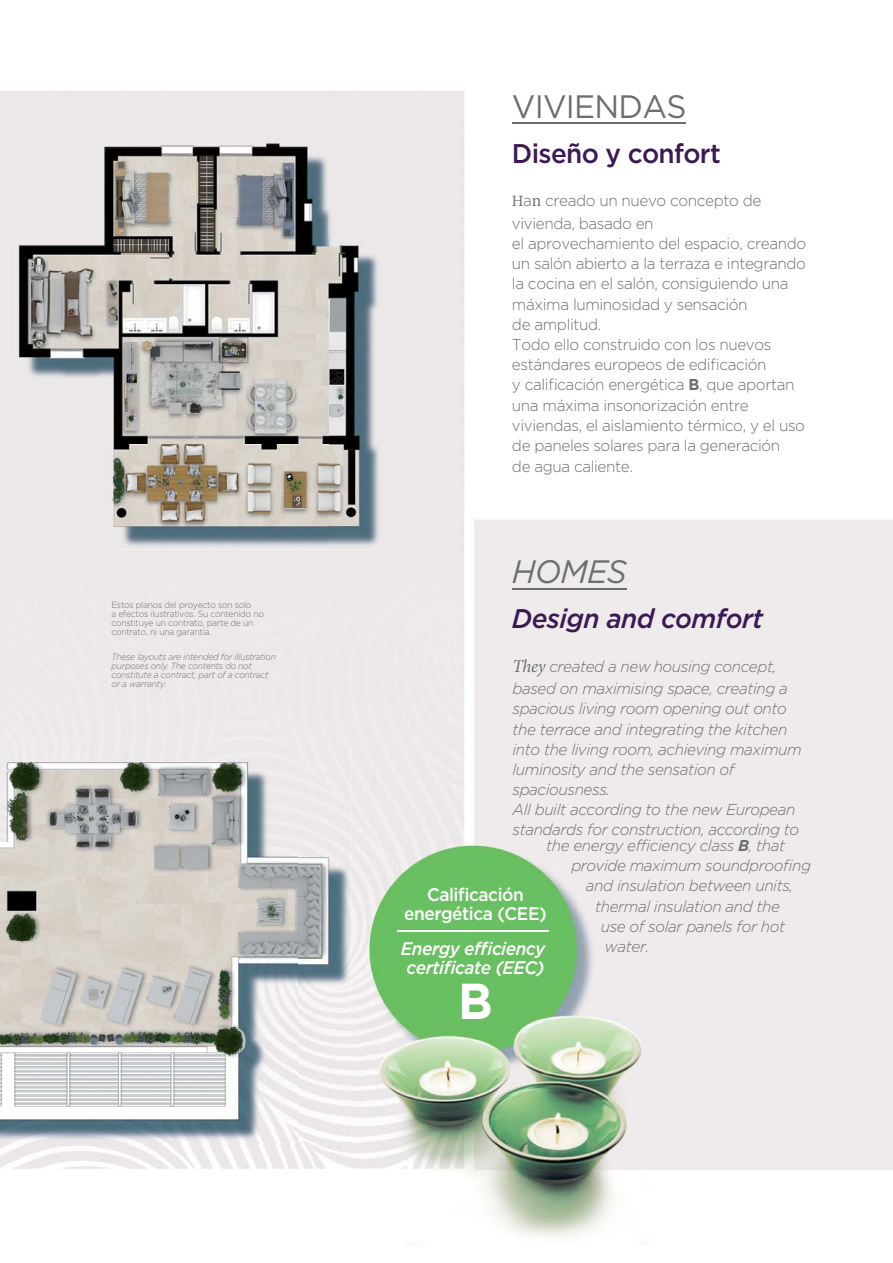
<style>
.page{position:relative;width:893px;height:1263px;background:#fff}
.page>*{position:absolute;margin:0;border:0;box-sizing:border-box;transform-origin:0 0}
.t1{font:700 50.4px "Gotham";color:#fff;scale:.95 1}
.t2{font:32.4px "Gotham";letter-spacing:-.025em;color:#6d6e70}
.t3{font:italic 32.4px "Gotham";letter-spacing:-.025em;color:#6d6e70}
.t4{font:italic 500 27px "Gotham";letter-spacing:-.02em;color:#3b1953}
.t5{font:500 27px "Gotham";letter-spacing:-.025em;color:#3b1953}
.t6{font:italic 500 18.15px/19.5px "Gotham";letter-spacing:-.025em;color:#fff;text-align:center;scale:.95 1}
.t7{font:500 18.15px/19.6px "Gotham";letter-spacing:-.025em;color:#fff;text-align:center;scale:.95 1}
.t8{font:italic 300 15.75px/20.1px "Gotham";letter-spacing:-.025em;color:#6d6e70}
.t9{font:300 15.75px/20.2px "Gotham";letter-spacing:-.025em;color:#6d6e70}
.t10{font:300 9px/9px "Gotham";letter-spacing:-.025em;color:#6d6e70;scale:.95 1}
.t11{font:italic 300 9px/9px "Gotham";letter-spacing:-.025em;color:#6d6e70;scale:.95 1}
.s1{font-family:"Minion Pro";font-weight:400}
.s2{font-family:"Minion Pro";font-weight:400;font-size:18px}
.s3{font-weight:700}
</style>
<div class="page">
<img style="left:0;top:90px;width:893px;height:1148px">
<img style="left:381px;top:138px;width:3px;height:360px">
<img style="left:12px;top:498px;width:372px;height:51px">
<img style="left:9px;top:135px;width:372px;height:51px">
<img style="left:9px;top:186px;width:3px;height:360px">
<img style="left:12px;top:138px;width:369px;height:408px">
<img style="left:300px;top:743px;width:52px;height:401px">
<img style="left:0;top:1141px;width:300px;height:3px">
<img style="left:0;top:740px;width:349px;height:401px">
<hr style="left:397px;top:930px;width:152px;height:1px;background:#fff">
<hr style="left:512px;top:122px;width:174px;height:2px;background:#6d6e70">
<hr style="left:512px;top:588px;width:115px;height:1px;background:#6d6e70">
<p class="t10" style="left:111px;top:601px;width:162px">Estos planos del proyecto son solo<br>a efectos ilustrativos. Su contenido no constituye un contrato, parte de un contrato, ni una garantía.</p>
<p class="t11" style="left:111px;top:653px;width:175px">These layouts are intended for illustration purposes only. The contents do not constitute a contract, part of a contract or a warranty.</p>
<h2 class="t2" style="left:512px;top:95px;width:176px">VIVIENDAS</h2>
<h3 class="t5" style="left:512px;top:144px;width:210px">Diseño y confort</h3>
<p class="t9" style="left:512px;top:190px;width:251px;line-height:23px"><span class="s1">H</span>a<span class="s2">n</span> creado un nuevo concepto de vivienda, basado en</p>
<p class="t9" style="left:512px;top:234px;width:296px">el aprovechamiento del espacio, creando un salón abierto a la terraza e integrando la cocina en el salón, consiguiendo una máxima luminosidad y sensación<br>de amplitud.<br>Todo ello construido con los nuevos estándares europeos de edificación<br>y calificación energética <span class="s3">B</span>, que aportan una máxima insonorización entre viviendas, el aislamiento térmico, y el uso de paneles solares para la generación<br>de agua caliente.</p>
<h2 class="t3" style="left:512px;top:560px;width:116px">HOMES</h2>
<h3 class="t4" style="left:512px;top:609px;width:253px">Design and comfort</h3>
<p class="t8" style="left:512px;top:656px;width:277px;line-height:22.4px"><span class="s2">They</span> created a new housing concept, based on maximising space, creating a</p>
<p class="t8" style="left:512px;top:700px;width:291px">spacious living room opening out onto the terrace and integrating the kitchen into the living room, achieving maximum luminosity and the sensation of spaciousness.<br>All built according to the new European standards for construction, according to</p>
<p class="t8" style="left:546px;top:836px;width:241px">the energy efficiency class <span class="s3">B</span>, that</p>
<p class="t8" style="left:571px;top:856px;width:241px">provide maximum soundproofing</p>
<p class="t8" style="left:586px;top:877px;width:209px">and insulation between units,</p>
<p class="t8" style="left:595px;top:897px;width:186px">thermal insulation and the</p>
<p class="t8" style="left:601px;top:917px;width:186px">use of solar panels for hot</p>
<p class="t8" style="left:605px;top:937px;width:46px">water.</p>
<p class="t7" style="left:404px;top:886px;width:152px">Calificación energética (CEE)</p>
<p class="t6" style="left:401px;top:940px;width:154px">Energy efficiency certificate (EEC)</p>
<h1 class="t1" style="left:458px;top:983px;width:38px">B</h1>
</div>
